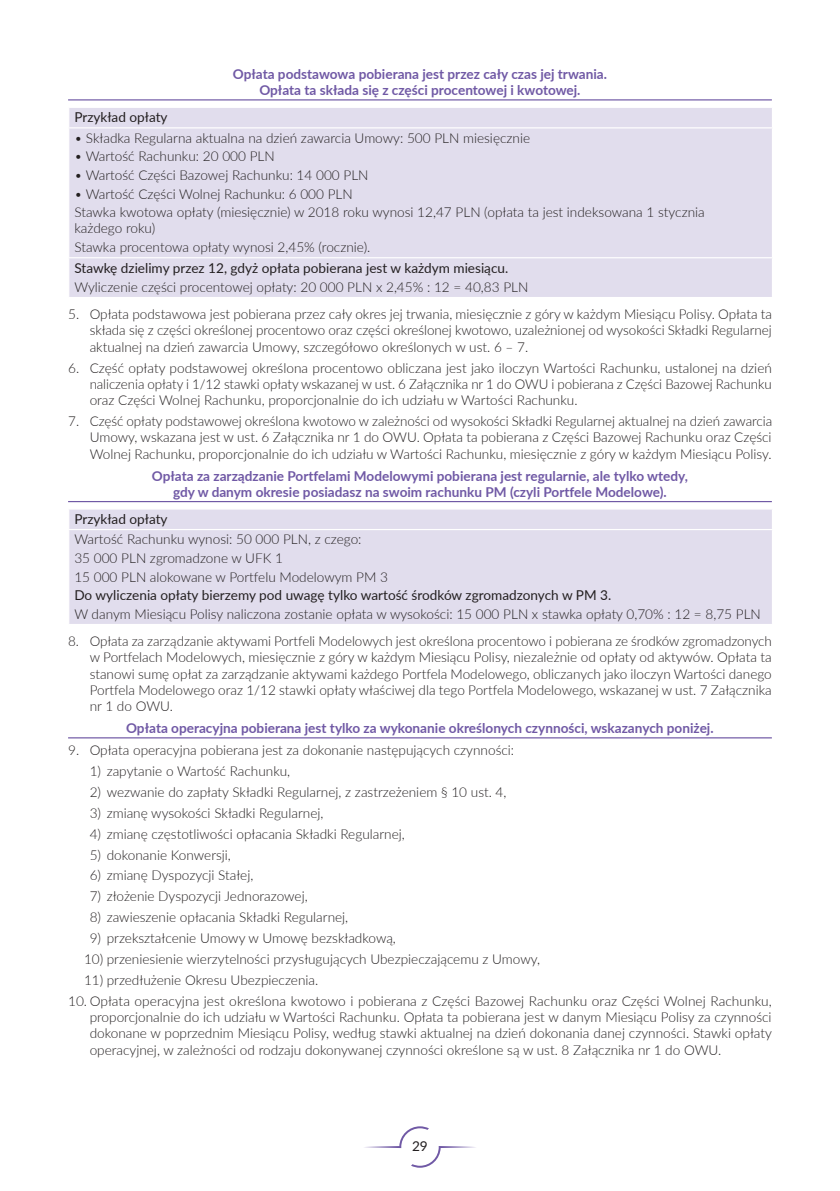
<style>
.page{position:relative;width:840px;height:1191px;background:#fff}
.page>*{position:absolute;margin:0;border:0;box-sizing:border-box;transform-origin:0 0}
._1{font:300 13.6px/16.4px "Lato";color:#231f20;text-align:justify}
.TAB_light_czarny_lew{font:300 13.6px/16.4px "Lato";color:#231f20}
.Podkreslone_0_6_0_6{font:700 13.6px/16.4px "Lato";color:#7059a5;text-align:center}
.TAB_light_czarny_lew-2{font:13.6px "Lato";color:#231f20}
._10{font:300 13.6px "Lato";color:#231f20}
</style>
<div class="page">
<svg style="left:364px;top:1126px;width:112px;height:41px"></svg>
<hr style="left:68px;top:99px;width:703px;height:1px;background:#7059a5">
<hr style="left:68px;top:501px;width:703px;height:1px;background:#7059a5">
<hr style="left:68px;top:737px;width:703px;height:1px;background:#7059a5">
<div style="left:69px;top:108px;width:702px;height:189px;background:#e1dded"></div>
<hr style="left:68px;top:127px;width:704px;height:1px;background:#fff">
<hr style="left:68px;top:257px;width:704px;height:1px;background:#fff">
<svg style="left:771px;top:108px;width:1px;height:19px"></svg>
<div style="left:69px;top:509px;width:702px;height:115px;background:#e1dded"></div>
<hr style="left:68px;top:529px;width:704px;height:1px;background:#fff">
<svg style="left:771px;top:509px;width:1px;height:20px"></svg>
<p class="Podkreslone_0_6_0_6" style="left:233px;top:65px;width:375px">Opłata podstawowa pobierana jest przez cały czas jej trwania.<br>Opłata ta składa się z części procentowej i kwotowej.</p>
<p class="TAB_light_czarny_lew-2" style="left:74px;top:107px;width:95px">Przykład opłaty</p>
<p class="TAB_light_czarny_lew" style="left:74px;top:129px;width:457px">• Składka Regularna aktualna na dzień zawarcia Umowy: 500 PLN miesięcznie</p>
<p class="TAB_light_czarny_lew" style="left:74px;top:148px;width:202px">• Wartość Rachunku: 20 000 PLN</p>
<p class="TAB_light_czarny_lew" style="left:74px;top:166px;width:295px">• Wartość Części Bazowej Rachunku: 14 000 PLN</p>
<p class="TAB_light_czarny_lew" style="left:74px;top:185px;width:280px">• Wartość Części Wolnej Rachunku: 6 000 PLN</p>
<p class="TAB_light_czarny_lew" style="left:74px;top:204px;width:631px">Stawka kwotowa opłaty (miesięcznie) w 2018 roku wynosi 12,47 PLN (opłata ta jest indeksowana 1 stycznia każdego roku)</p>
<p class="TAB_light_czarny_lew" style="left:74px;top:238px;width:297px">Stawka procentowa opłaty wynosi 2,45% (rocznie).</p>
<p class="TAB_light_czarny_lew-2" style="left:74px;top:258px;width:435px">Stawkę dzielimy przez 12, gdyż opłata pobierana jest w każdym miesiącu.</p>
<p class="TAB_light_czarny_lew" style="left:74px;top:278px;width:455px">Wyliczenie części procentowej opłaty: 20 000 PLN x 2,45% : 12 = 40,83 PLN</p>
<p class="_1" style="left:90px;top:305px;width:683px;text-indent:-22px">5. Opłata podstawowa jest pobierana przez cały okres jej trwania, miesięcznie z góry w każdym Miesiącu Polisy. Opłata ta składa się z części określonej procentowo oraz części określonej kwotowo, uzależnionej od wysokości Składki Regularnej aktualnej na dzień zawarcia Umowy, szczegółowo określonych w ust. 6 – 7.</p>
<p class="_1" style="left:90px;top:359px;width:683px;text-indent:-22px">6. Część opłaty podstawowej określona procentowo obliczana jest jako iloczyn Wartości Rachunku, ustalonej na dzień naliczenia opłaty i 1/12 stawki opłaty wskazanej w ust. 6 Załącznika nr 1 do OWU i pobierana z Części Bazowej Rachunku oraz Części Wolnej Rachunku, proporcjonalnie do ich udziału w Wartości Rachunku.</p>
<p class="_1" style="left:90px;top:412px;width:683px;text-indent:-22px">7. Część opłaty podstawowej określona kwotowo w zależności od wysokości Składki Regularnej aktualnej na dzień zawarcia Umowy, wskazana jest w ust. 6 Załącznika nr 1 do OWU. Opłata ta pobierana z Części Bazowej Rachunku oraz Części Wolnej Rachunku, proporcjonalnie do ich udziału w Wartości Rachunku, miesięcznie z góry w każdym Miesiącu Polisy.</p>
<p class="Podkreslone_0_6_0_6" style="left:152px;top:467px;width:537px">Opłata za zarządzanie Portfelami Modelowymi pobierana jest regularnie, ale tylko wtedy, gdy w danym okresie posiadasz na swoim rachunku PM (czyli Portfele Modelowe).</p>
<p class="TAB_light_czarny_lew-2" style="left:74px;top:509px;width:95px">Przykład opłaty</p>
<p class="TAB_light_czarny_lew" style="left:74px;top:531px;width:288px">Wartość Rachunku wynosi: 50 000 PLN, z czego:</p>
<p class="TAB_light_czarny_lew" style="left:74px;top:549px;width:210px">35 000 PLN zgromadzone w UFK 1</p>
<p class="TAB_light_czarny_lew" style="left:74px;top:568px;width:315px">15 000 PLN alokowane w Portfelu Modelowym PM 3</p>
<p class="TAB_light_czarny_lew-2" style="left:74px;top:585px;width:538px">Do wyliczenia opłaty bierzemy pod uwagę tylko wartość środków zgromadzonych w PM 3.</p>
<p class="TAB_light_czarny_lew" style="left:74px;top:605px;width:687px">W danym Miesiącu Polisy naliczona zostanie opłata w wysokości: 15 000 PLN x stawka opłaty 0,70% : 12 = 8,75 PLN</p>
<p class="_1" style="left:90px;top:632px;width:683px;text-indent:-22px">8. Opłata za zarządzanie aktywami Portfeli Modelowych jest określona procentowo i pobierana ze środków zgromadzonych w Portfelach Modelowych, miesięcznie z góry w każdym Miesiącu Polisy, niezależnie od opłaty od aktywów. Opłata ta stanowi sumę opłat za zarządzanie aktywami każdego Portfela Modelowego, obliczanych jako iloczyn Wartości danego Portfela Modelowego oraz 1/12 stawki opłaty właściwej dla tego Portfela Modelowego, wskazanej w ust. 7 Załącznika nr 1 do OWU.</p>
<p class="Podkreslone_0_6_0_6" style="left:126px;top:719px;width:588px">Opłata operacyjna pobierana jest tylko za wykonanie określonych czynności, wskazanych poniżej.</p>
<p class="_1" style="left:68px;top:741px;width:447px">9. Opłata operacyjna pobierana jest za dokonanie następujących czynności:</p>
<p class="_1" style="left:90px;top:762px;width:202px">1) zapytanie o Wartość Rachunku,</p>
<p class="_1" style="left:90px;top:783px;width:418px">2) wezwanie do zapłaty Składki Regularnej, z zastrzeżeniem § 10 ust. 4,</p>
<p class="_1" style="left:90px;top:804px;width:235px">3) zmianę wysokości Składki Regularnej,</p>
<p class="_1" style="left:90px;top:825px;width:316px">4) zmianę częstotliwości opłacania Składki Regularnej,</p>
<p class="_1" style="left:90px;top:846px;width:143px">5) dokonanie Konwersji,</p>
<p class="_1" style="left:90px;top:867px;width:165px">6) zmianę Dyspozycji Stałej,</p>
<p class="_1" style="left:90px;top:887px;width:219px">7) złożenie Dyspozycji Jednorazowej,</p>
<p class="_1" style="left:90px;top:908px;width:260px">8) zawieszenie opłacania Składki Regularnej,</p>
<p class="_1" style="left:90px;top:929px;width:307px">9) przekształcenie Umowy w Umowę bezskładkową,</p>
<p class="_10" style="left:84px;top:949px;width:457px">10) przeniesienie wierzytelności przysługujących Ubezpieczającemu z Umowy,</p>
<p class="_10" style="left:84px;top:970px;width:236px">11) przedłużenie Okresu Ubezpieczenia.</p>
<p class="_1" style="left:90px;top:992px;width:683px;text-indent:-22px">10. Opłata operacyjna jest określona kwotowo i pobierana z Części Bazowej Rachunku oraz Części Wolnej Rachunku, proporcjonalnie do ich udziału w Wartości Rachunku. Opłata ta pobierana jest w danym Miesiącu Polisy za czynności dokonane w poprzednim Miesiącu Polisy, według stawki aktualnej na dzień dokonania danej czynności. Stawki opłaty operacyjnej, w zależności od rodzaju dokonywanej czynności określone są w ust. 8 Załącznika nr 1 do OWU.</p>
<p class="TAB_light_czarny_lew-2" style="left:412px;top:1136px;width:17px">29</p>
</div>
